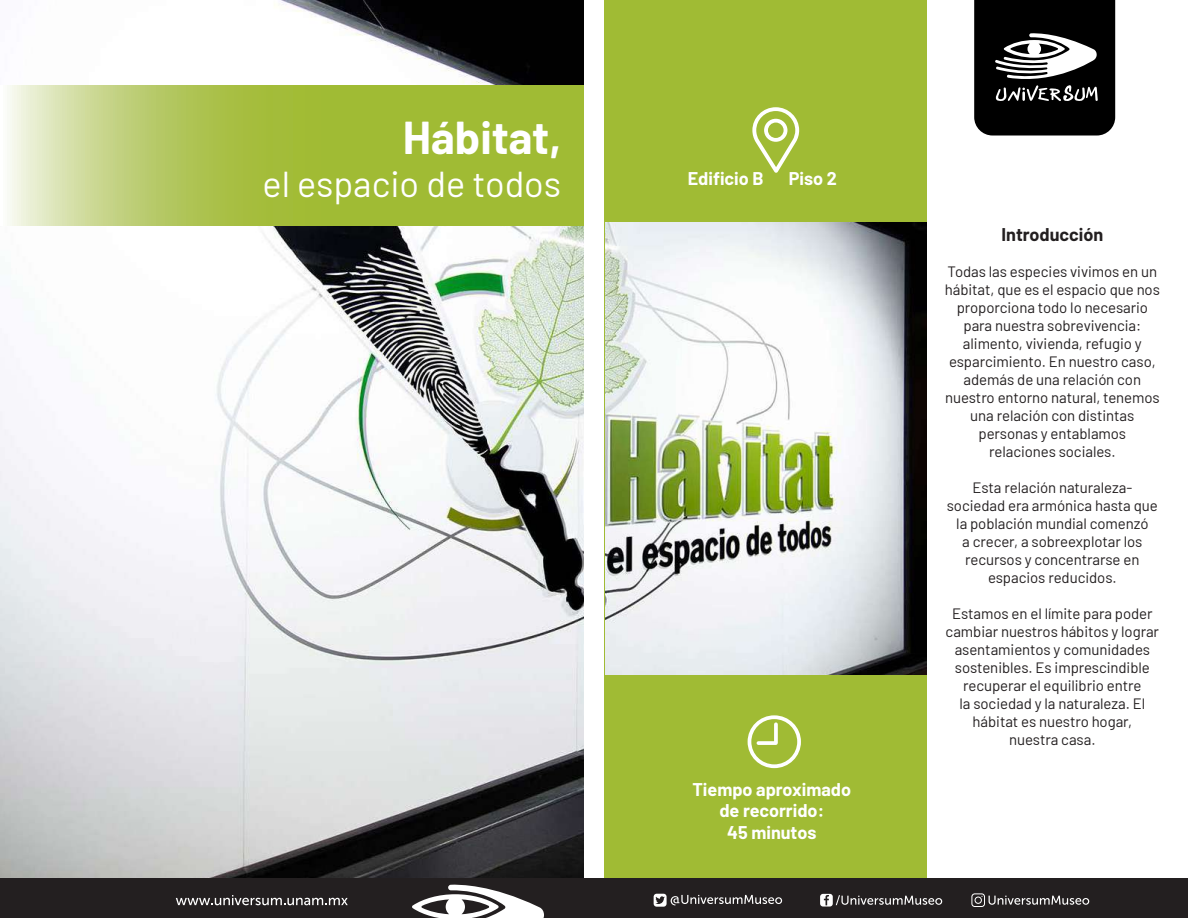
<style>
.page{position:relative;width:1188px;height:918px;background:#fff}
.page>*{position:absolute;margin:0;border:0;box-sizing:border-box;transform-origin:0 0}
.t1{font:700 45px "Barlow";color:#fff}
.t2{font:36px "Barlow";color:#fff}
.t3{font:700 18px/21.6px "Barlow";color:#fff;text-align:center}
.t4{font:700 18px "Barlow";color:#231f20}
.t5{font:15px/18px "Barlow";letter-spacing:-.005em;color:#231f20;text-align:center}
</style>
<div class="page">
<div style="left:605px;top:0;width:322px;height:879px;background:#a0bb34"></div>
<img style="left:0;top:1px;width:583px;height:878px">
<svg style="left:974px;top:0;width:141px;height:136px;background:#272727"></svg>
<img style="left:605px;top:223px;width:322px;height:452px">
<svg style="left:0;top:85px;width:583px;height:141px;background:#b0c658"></svg>
<div style="left:0;top:879px;width:1175px;height:39px;background:#231f20"></div>
<svg style="left:176px;top:895px;width:172px;height:10px"></svg>
<svg style="left:654px;top:894px;width:128px;height:13px"></svg>
<svg style="left:820px;top:894px;width:122px;height:13px"></svg>
<svg style="left:971px;top:893px;width:118px;height:14px"></svg>
<svg style="left:752px;top:107px;width:47px;height:66px"></svg>
<div style="left:748px;top:715px;width:53px;height:53px;border:4px solid #fff;border-radius:50%"></div>
<svg style="left:755px;top:721px;width:23px;height:24px"></svg>
<svg style="left:412px;top:884px;width:132px;height:34px"></svg>
<h1 class="t1" style="left:403px;top:104px;width:160px">Hábitat,</h1>
<h2 class="t2" style="left:263px;top:158px;width:300px">el espacio de todos</h2>
<p class="t3" style="left:688px;top:166px;width:77px">Edificio B</p>
<p class="t3" style="left:789px;top:166px;width:50px">Piso 2</p>
<p class="t3" style="left:693px;top:777px;width:160px">Tiempo aproximado de recorrido:<br>45 minutos</p>
<p class="t4" style="left:1002px;top:221px;width:103px">Introducción</p>
<p class="t5" style="left:945px;top:261px;width:217px">Todas las especies vivimos en un hábitat, que es el espacio que nos proporciona todo lo necesario para nuestra sobrevivencia: alimento, vivienda, refugio y esparcimiento. En nuestro caso, además de una relación con nuestro entorno natural, tenemos una relación con distintas personas y entablamos relaciones sociales.</p>
<p class="t5" style="left:947px;top:477px;width:213px">Esta relación naturaleza&shy;sociedad era armónica hasta que la población mundial comenzó<br>a crecer, a sobreexplotar los recursos y concentrarse en espacios reducidos.</p>
<p class="t5" style="left:946px;top:603px;width:215px">Estamos en el límite para poder cambiar nuestros hábitos y lograr asentamientos y comunidades sostenibles. Es imprescindible recuperar el equilibrio entre<br>la sociedad y la naturaleza. El hábitat es nuestro hogar,<br>nuestra casa.</p>
</div>
